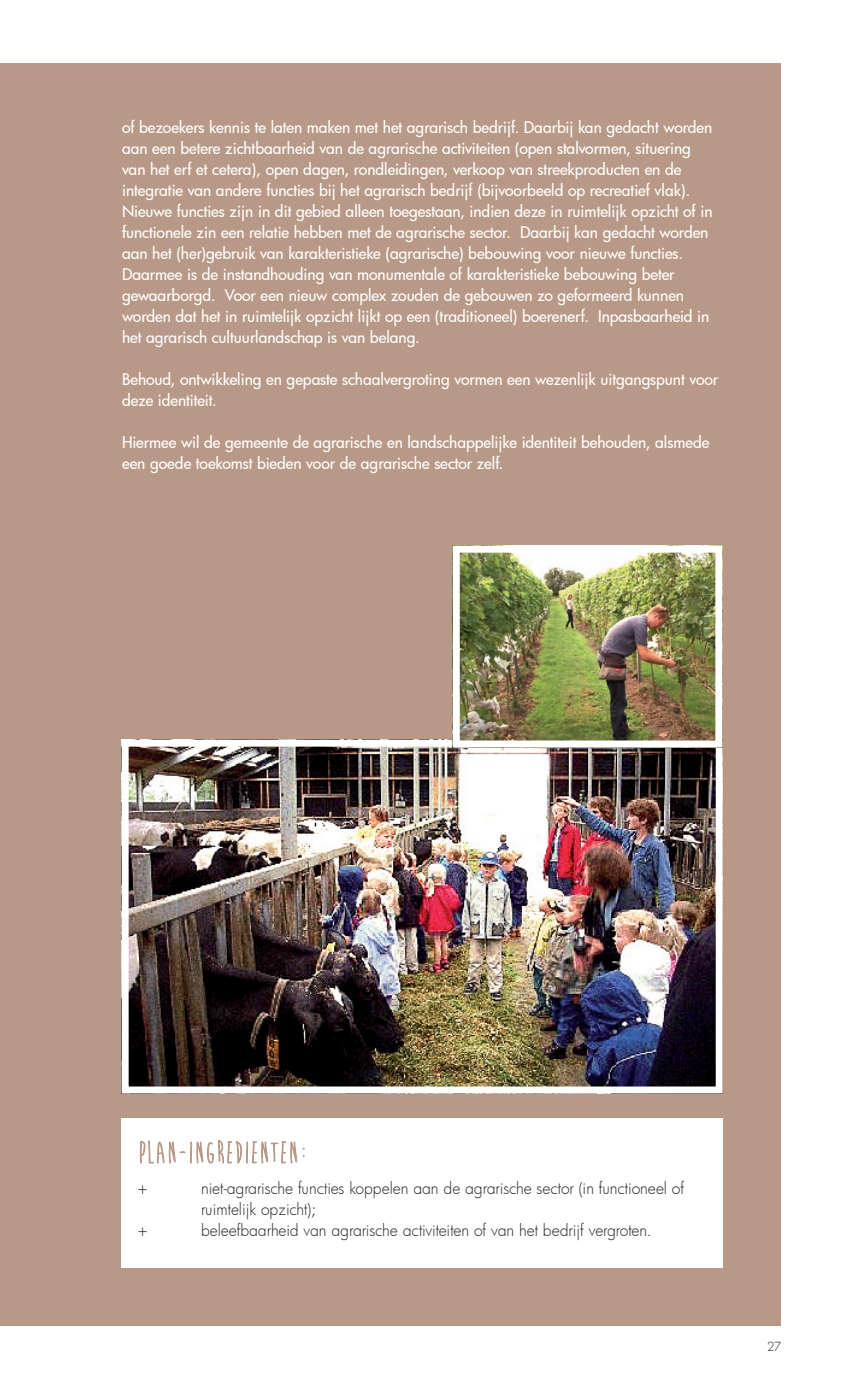
<style>
.page{position:relative;width:844px;height:1389px;background:#fff}
.page>*{position:absolute;margin:0;border:0;box-sizing:border-box;transform-origin:0 0}
.t1{font:500 15.75px/21px "Futura";letter-spacing:-.005em;color:#fff}
.t2{font:300 15.75px/21px "Futura";letter-spacing:-.005em;color:#231f20}
.t3{font:300 12.25px "Futura";color:#231f20}
</style>
<div class="page">
<div style="left:0;top:63px;width:780px;height:1263px;background:#b89987"></div>
<img style="left:130px;top:748px;width:584px;height:338px">
<div style="left:122px;top:740px;width:600px;height:354px;border:7px solid #fff"></div>
<div style="left:121px;top:1118px;width:601px;height:149px;background:#fff"></div>
<svg style="left:139px;top:1139px;width:166px;height:25px"></svg>
<img style="left:460px;top:554px;width:254px;height:185px">
<div style="left:452px;top:546px;width:270px;height:201px;border:7px solid #fff"></div>
<p class="t1" style="left:122px;top:116px;width:592px">of bezoekers kennis te laten maken met het agrarisch bedrijf. Daarbij kan gedacht worden aan een betere zichtbaarheid van de agrarische activiteiten (open stalvormen, situering van het erf et cetera), open dagen, rondleidingen, verkoop van streekproducten en de integratie van andere functies bij het agrarisch bedrijf (bijvoorbeeld op recreatief vlak).<br>Nieuwe functies zijn in dit gebied alleen toegestaan, indien deze in ruimtelijk opzicht of in functionele zin een relatie hebben met de agrarische sector. Daarbij kan gedacht worden aan het (her)gebruik van karakteristieke (agrarische) bebouwing voor nieuwe functies.<br>Daarmee is de instandhouding van monumentale of karakteristieke bebouwing beter gewaarborgd. Voor een nieuw complex zouden de gebouwen zo geformeerd kunnen worden dat het in ruimtelijk opzicht lijkt op een (traditioneel) boerenerf. Inpasbaarheid in het agrarisch cultuurlandschap is van belang.</p>
<p class="t1" style="left:122px;top:368px;width:597px">Behoud, ontwikkeling en gepaste schaalvergroting vormen een wezenlijk uitgangspunt voor deze identiteit.</p>
<p class="t1" style="left:122px;top:431px;width:589px">Hiermee wil de gemeente de agrarische en landschappelijke identiteit behouden, alsmede een goede toekomst bieden voor de agrarische sector zelf.</p>
<p class="t2" style="left:138px;top:1178px;width:11px">+</p>
<p class="t2" style="left:201px;top:1178px;width:484px">niet-agrarische functies koppelen aan de agrarische sector (in functioneel of ruimtelijk opzicht);</p>
<p class="t2" style="left:138px;top:1220px;width:11px">+</p>
<p class="t2" style="left:201px;top:1220px;width:452px">beleefbaarheid van agrarische activiteiten of van het bedrijf vergroten.</p>
<p class="t3" style="left:766px;top:1338px;width:16px">27</p>
</div>
